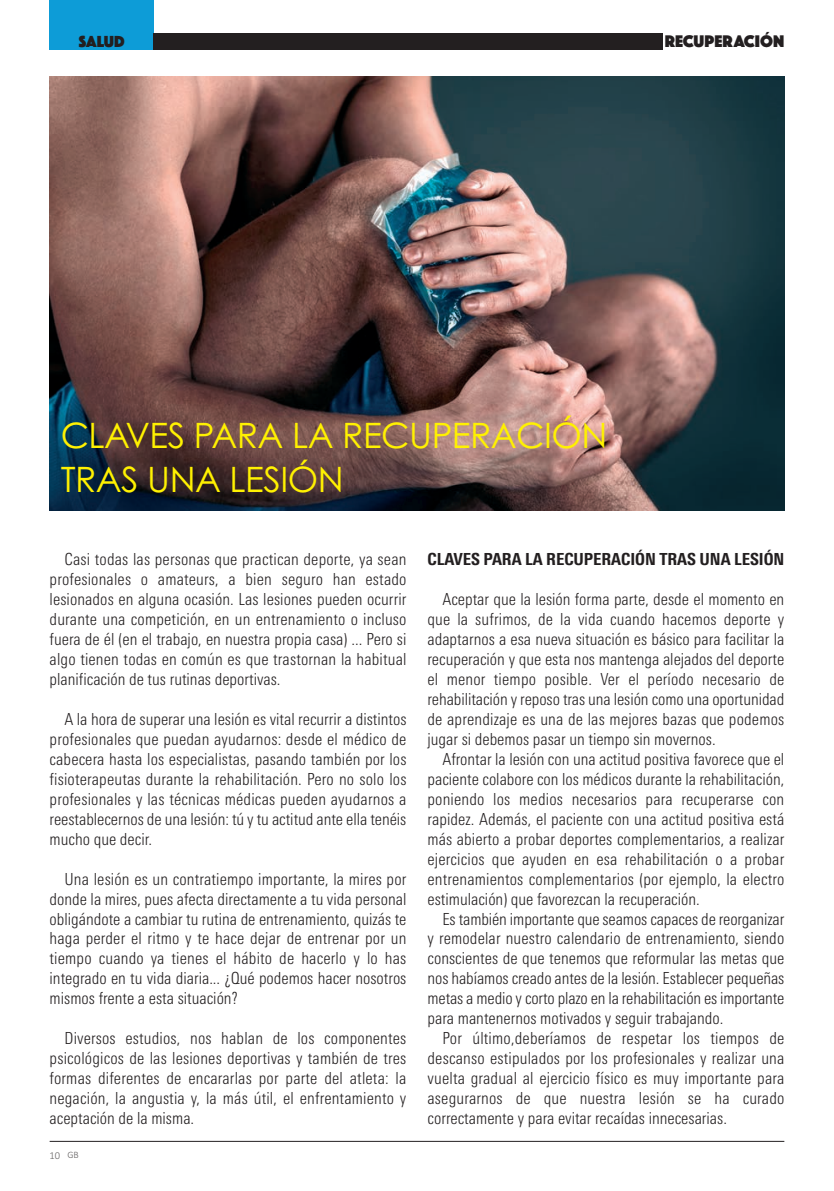
<style>
.page{position:relative;width:834px;height:1191px;background:#fff}
.page>*{position:absolute;margin:0;border:0;box-sizing:border-box;transform-origin:0 0}
.t1{font:35px/43.8px "Century Gothic";letter-spacing:-.015em;color:#fff101}
.t2{font:17.5px "Phosphate Solid";letter-spacing:.005em;color:#231f20}
.t3{font:300 condensed 16.62px/19.9px "Linotype Univers";color:#231f20;text-align:justify}
.t4{font:800 condensed 16.62px "Linotype Univers";letter-spacing:-.005em;color:#231f20}
.t5{font:16.62px "Phosphate Solid";letter-spacing:.005em;color:#231f20}
.t6{font:300 10.5px "Calibri";color:rgb(35 31 32/.7)}
.s1{font-size:9.8px}
</style>
<div class="page">
<hr style="left:50px;top:1141px;width:734px;height:1px;background:#231f20">
<div style="left:50px;top:0;width:104px;height:50px;background:#0d9cd7"></div>
<div style="left:154px;top:33px;width:508px;height:17px;background:#231f20"></div>
<img style="left:50px;top:76px;width:734px;height:434px">
<p class="t5" style="left:79px;top:29px;width:48px">SALUD</p>
<p class="t2" style="left:664px;top:29px;width:121px">RECUPERACIÓN</p>
<h1 class="t1" style="left:61px;top:414px;width:548px">CLAVES PARA LA RECUPERACIÓN<br>TRAS UNA LESIÓN</h1>
<p class="t3" style="left:50px;top:551px;width:358px;text-indent:15px">Casi todas las personas que practican deporte, ya sean profesionales o amateurs, a bien seguro han estado lesionados en alguna ocasión. Las lesiones pueden ocurrir durante una competición, en un entrenamiento o incluso fuera de él (en el trabajo, en nuestra propia casa) ... Pero si algo tienen todas en común es que trastornan la habitual planificación de tus rutinas deportivas.</p>
<p class="t3" style="left:50px;top:710px;width:358px;text-indent:15px">A la hora de superar una lesión es vital recurrir a distintos profesionales que puedan ayudarnos: desde el médico de cabecera hasta los especialistas, pasando también por los fisioterapeutas durante la rehabilitación. Pero no solo los profesionales y las técnicas médicas pueden ayudarnos a reestablecernos de una lesión: tú y tu actitud ante ella tenéis mucho que decir.</p>
<p class="t3" style="left:50px;top:870px;width:358px;text-indent:15px">Una lesión es un contratiempo importante, la mires por donde la mires, pues afecta directamente a tu vida personal obligándote a cambiar tu rutina de entrenamiento, quizás te haga perder el ritmo y te hace dejar de entrenar por un tiempo cuando ya tienes el hábito de hacerlo y lo has integrado en tu vida diaria... ¿Qué podemos hacer nosotros mismos frente a esta situación?</p>
<p class="t3" style="left:50px;top:1030px;width:358px;text-indent:15px">Diversos estudios, nos hablan de los componentes psicológicos de las lesiones deportivas y también de tres formas diferentes de encararlas por parte del atleta: la negación, la angustia y, la más útil, el enfrentamiento y aceptación de la misma.</p>
<p class="t6" style="left:50px;top:1148px;width:31px">10 <span class="s1">GB</span></p>
<p class="t4" style="left:427px;top:553px;width:358px">CLAVES PARA LA RECUPERACIÓN TRAS UNA LESIÓN</p>
<p class="t3" style="left:427px;top:591px;width:358px;text-indent:15px">Aceptar que la lesión forma parte, desde el momento en que la sufrimos, de la vida cuando hacemos deporte y adaptarnos a esa nueva situación es básico para facilitar la recuperación y que esta nos mantenga alejados del deporte el menor tiempo posible. Ver el período necesario de rehabilitación y reposo tras una lesión como una oportunidad de aprendizaje es una de las mejores bazas que podemos jugar si debemos pasar un tiempo sin movernos.</p>
<p class="t3" style="left:427px;top:750px;width:358px;text-indent:15px">Afrontar la lesión con una actitud positiva favorece que el paciente colabore con los médicos durante la rehabilitación, poniendo los medios necesarios para recuperarse con rapidez. Además, el paciente con una actitud positiva está más abierto a probar deportes complementarios, a realizar ejercicios que ayuden en esa rehabilitación o a probar entrenamientos complementarios (por ejemplo, la electro estimulación) que favorezcan la recuperación.</p>
<p class="t3" style="left:427px;top:910px;width:358px;text-indent:15px">Es también importante que seamos capaces de reorganizar y remodelar nuestro calendario de entrenamiento, siendo conscientes de que tenemos que reformular las metas que nos habíamos creado antes de la lesión. Establecer pequeñas metas a medio y corto plazo en la rehabilitación es importante para mantenernos motivados y seguir trabajando.</p>
<p class="t3" style="left:427px;top:1030px;width:358px;text-indent:15px">Por último,deberíamos de respetar los tiempos de descanso estipulados por los profesionales y realizar una vuelta gradual al ejercicio físico es muy importante para asegurarnos de que nuestra lesión se ha curado correctamente y para evitar recaídas innecesarias.</p>
</div>
